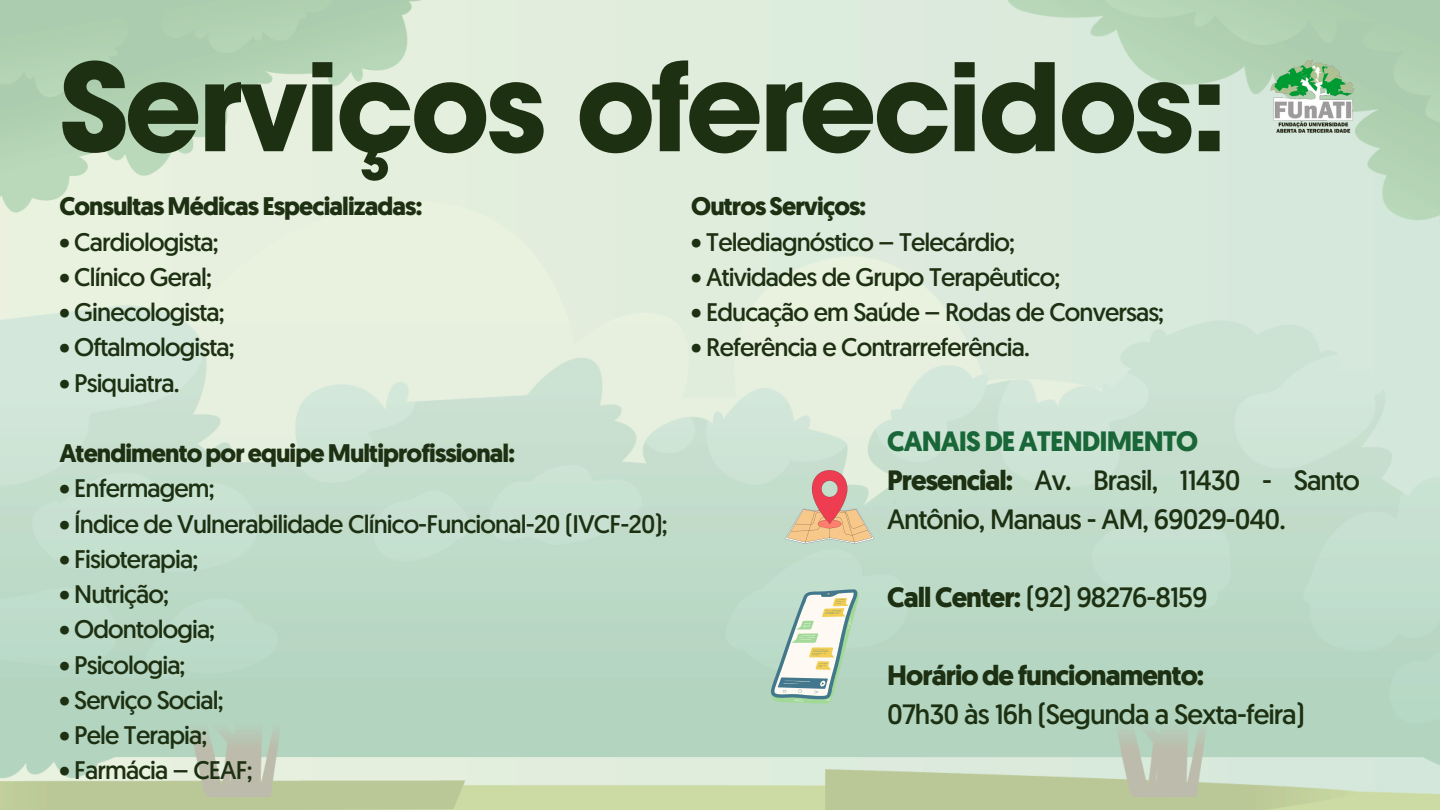
<style>
.page{position:relative;width:1440px;height:810px;background:#fff}
.page>*{position:absolute;margin:0;border:0;box-sizing:border-box;transform-origin:0 0}
.t1{font:700 120.4px "ITC Avant Garde Pro";letter-spacing:-.035em;color:#1d3012}
.t2{font:27.9px/39px "Geomanist";letter-spacing:-.035em;color:#1d3012}
.t3{font:700 27.9px "Geomanist";letter-spacing:-.035em;color:#1d3012}
.t4{font:700 27.9px "Geomanist";letter-spacing:-.035em;color:#196638}
.t5{font:25.4px "Geomanist";letter-spacing:-.035em;color:#1d3012}
.t6{font:700 25.4px "Geomanist";letter-spacing:-.035em;color:#1d3012}
.s1{font-weight:700}
</style>
<div class="page">
<img style="left:1266px;top:51px;width:93px;height:92px">
<svg style="left:785px;top:470px;width:89px;height:74px;background:#d9b8a2"></svg>
<svg style="left:770px;top:589px;width:90px;height:115px"></svg>
<p class="t1" style="left:59px;top:62px;width:1170px">Serviços oferecidos:</p>
<p class="t6" style="left:691px;top:196px;width:176px">Outros Serviços:</p>
<p class="t5" style="left:691px;top:232px;width:325px">• Telediagnóstico – Telecárdio;</p>
<p class="t5" style="left:691px;top:267px;width:370px">• Atividades de Grupo Terapêutico;</p>
<p class="t5" style="left:691px;top:302px;width:474px">• Educação em Saúde – Rodas de Conversas;</p>
<p class="t5" style="left:691px;top:337px;width:340px">• Referência e Contrarreferência.</p>
<p class="t6" style="left:59px;top:196px;width:364px">Consultas Médicas Especializadas:</p>
<h1 class="t5" style="left:59px;top:232px;width:161px">• Cardiologista;</h1>
<p class="t5" style="left:59px;top:267px;width:154px">• Clínico Geral;</p>
<p class="t5" style="left:59px;top:302px;width:167px">• Ginecologista;</p>
<p class="t5" style="left:59px;top:337px;width:177px">• Oftalmologista;</p>
<p class="t5" style="left:59px;top:373px;width:122px">• Psiquiatra.</p>
<p class="t6" style="left:59px;top:443px;width:457px">Atendimento por equipe Multiprofissional:</p>
<p class="t5" style="left:59px;top:478px;width:157px">• Enfermagem;</p>
<p class="t5" style="left:59px;top:514px;width:610px">• Índice de Vulnerabilidade Clínico-Funcional-20 (IVCF-20);</p>
<p class="t5" style="left:59px;top:549px;width:140px">• Fisioterapia;</p>
<p class="t5" style="left:59px;top:584px;width:111px">• Nutrição;</p>
<p class="t5" style="left:59px;top:619px;width:157px">• Odontologia;</p>
<p class="t5" style="left:59px;top:655px;width:128px">• Psicologia;</p>
<p class="t5" style="left:59px;top:690px;width:166px">• Serviço Social;</p>
<p class="t5" style="left:59px;top:725px;width:149px">• Pele Terapia;</p>
<p class="t5" style="left:59px;top:760px;width:195px">• Farmácia – CEAF;</p>
<p class="t4" style="left:887px;top:430px;width:312px">CANAIS DE ATENDIMENTO</p>
<p class="t2" style="left:887px;top:464px;width:474px"><span class="s1">Presencial:</span> Av. Brasil, 11430 - Santo<br>Antônio, Manaus - AM, 69029-040.</p>
<p class="t2" style="left:887px;top:581px;width:322px"><span class="s1">Call Center:</span> (92) 98276-8159</p>
<p class="t3" style="left:887px;top:664px;width:318px">Horário de funcionamento:</p>
<p class="t2" style="left:887px;top:698px;width:419px">07h30 às 16h (Segunda a Sexta-feira)</p>
</div>
